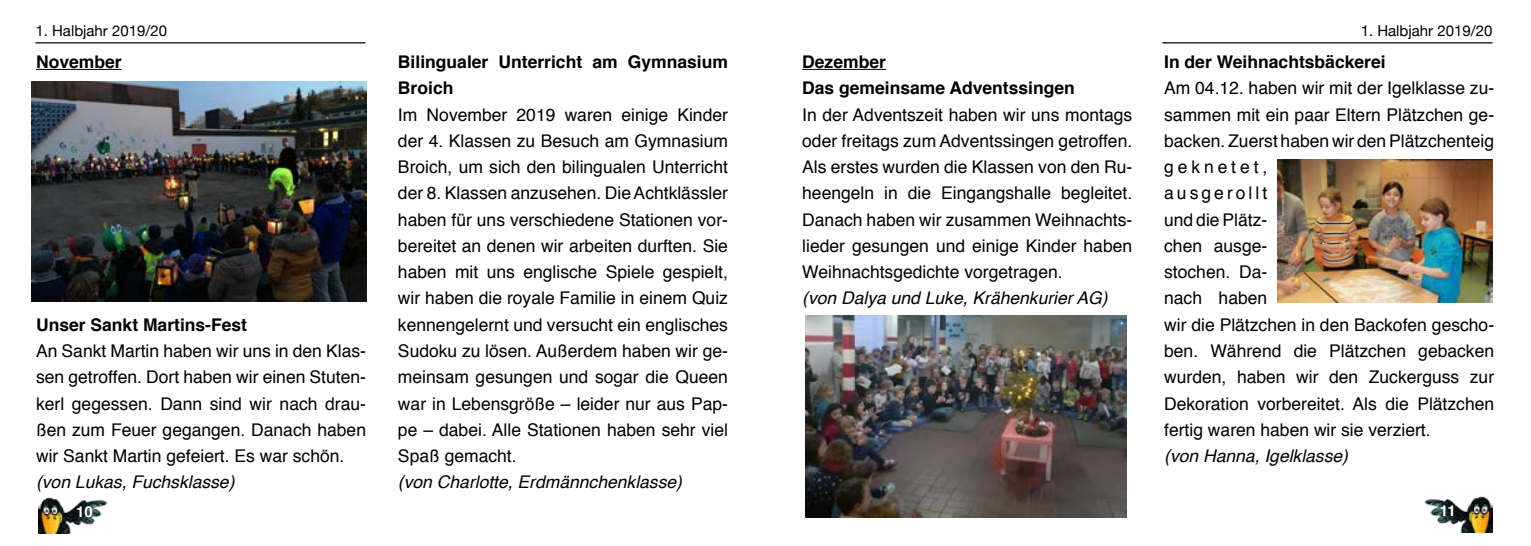
<style>
.page{position:relative;width:1531px;height:546px;background:#fff}
.page>*{position:absolute;margin:0;border:0;box-sizing:border-box;transform-origin:0 0}
.t1{font:17.5px/26.2px "Helvetica";color:#000;text-align:justify}
.t2{font:700 17.5px/26.2px "Helvetica";color:#000}
.t3{font:italic 17.5px "Helvetica";color:#000}
.t4{font:15px "Helvetica Neue";color:#000}
.t5{font:700 15px "Helvetica";color:#fff}
</style>
<div class="page">
<hr style="left:35px;top:42px;width:330px;height:1px;background:#000">
<hr style="left:36px;top:69px;width:86px;height:1px;background:#000">
<img style="left:39px;top:497px;width:69px;height:36px">
<hr style="left:1162px;top:42px;width:330px;height:1px;background:#000">
<hr style="left:802px;top:69px;width:84px;height:1px;background:#000">
<img style="left:1424px;top:496px;width:68px;height:36px">
<img style="left:31px;top:81px;width:335px;height:220px">
<img style="left:805px;top:315px;width:322px;height:202px">
<img style="left:1278px;top:159px;width:214px;height:143px">
<p class="t4" style="left:35px;top:19px;width:133px">1. Halbjahr 2019/20</p>
<p class="t2" style="left:36px;top:49px;width:87px">November</p>
<p class="t2" style="left:36px;top:311px;width:213px">Unser Sankt Martins-Fest</p>
<p class="t1" style="left:36px;top:338px;width:331px">An Sankt Martin haben wir uns in den Klas&shy;sen getroffen. Dort haben wir einen Stuten&shy;kerl gegessen. Dann sind wir nach drau&shy;ßen zum Feuer gegangen. Danach haben wir Sankt Martin gefeiert. Es war schön.</p>
<p class="t3" style="left:36px;top:468px;width:200px">(von Lukas, Fuchsklasse)</p>
<p class="t5" style="left:76px;top:499px;width:18px">10</p>
<p class="t2" style="left:398px;top:49px;width:331px">Bilingualer Unterricht am Gymnasium<br>Broich</p>
<p class="t1" style="left:398px;top:102px;width:331px">Im November 2019 waren einige Kinder der 4. Klassen zu Besuch am Gymnasium Broich, um sich den bilingualen Unterricht der 8. Klassen anzusehen. Die Achtklässler haben für uns verschiedene Stationen vor&shy;bereitet an denen wir arbeiten durften. Sie haben mit uns englische Spiele gespielt, wir haben die royale Familie in einem Quiz kennengelernt und versucht ein englisches Sudoku zu lösen. Außerdem haben wir ge&shy;meinsam gesungen und sogar die Queen war in Lebensgröße – leider nur aus Pap&shy;pe – dabei. Alle Stationen haben sehr viel Spaß gemacht.</p>
<p class="t3" style="left:398px;top:468px;width:285px">(von Charlotte, Erdmännchenklasse)</p>
<p class="t2" style="left:802px;top:49px;width:274px">Dezember<br>Das gemeinsame Adventssingen</p>
<p class="t1" style="left:802px;top:102px;width:331px">In der Adventszeit haben wir uns montags oder freitags zum Adventssingen getroffen.<br>Als erstes wurden die Klassen von den Ru&shy;heengeln in die Eingangshalle begleitet.<br>Danach haben wir zusammen Weihnachts&shy;lieder gesungen und einige Kinder haben Weihnachtsgedichte vorgetragen.</p>
<p class="t3" style="left:802px;top:284px;width:307px">(von Dalya und Luke, Krähenkurier AG)</p>
<p class="t4" style="left:1360px;top:19px;width:133px">1. Halbjahr 2019/20</p>
<p class="t2" style="left:1164px;top:49px;width:223px">In der Weihnachtsbäckerei</p>
<p class="t1" style="left:1164px;top:76px;width:331px;text-align:left">Am 04.12. haben wir mit der Igelklasse zu&shy;sammen mit ein paar Eltern Plätzchen ge&shy;backen. Zuerst haben wir den Plätzchenteig geknetet,<br>ausgerollt<br>und die Plätz-<br>chen ausge-<br>stochen. Da-<br>nach haben<br>wir die Plätzchen in den Backofen gescho&shy;ben. Während die Plätzchen gebacken wurden, haben wir den Zuckerguss zur<br>Dekoration vorbereitet. Als die Plätzchen fertig waren haben wir sie verziert.</p>
<p class="t3" style="left:1164px;top:442px;width:185px">(von Hanna, Igelklasse)</p>
<p class="t5" style="left:1440px;top:498px;width:17px">11</p>
</div>
